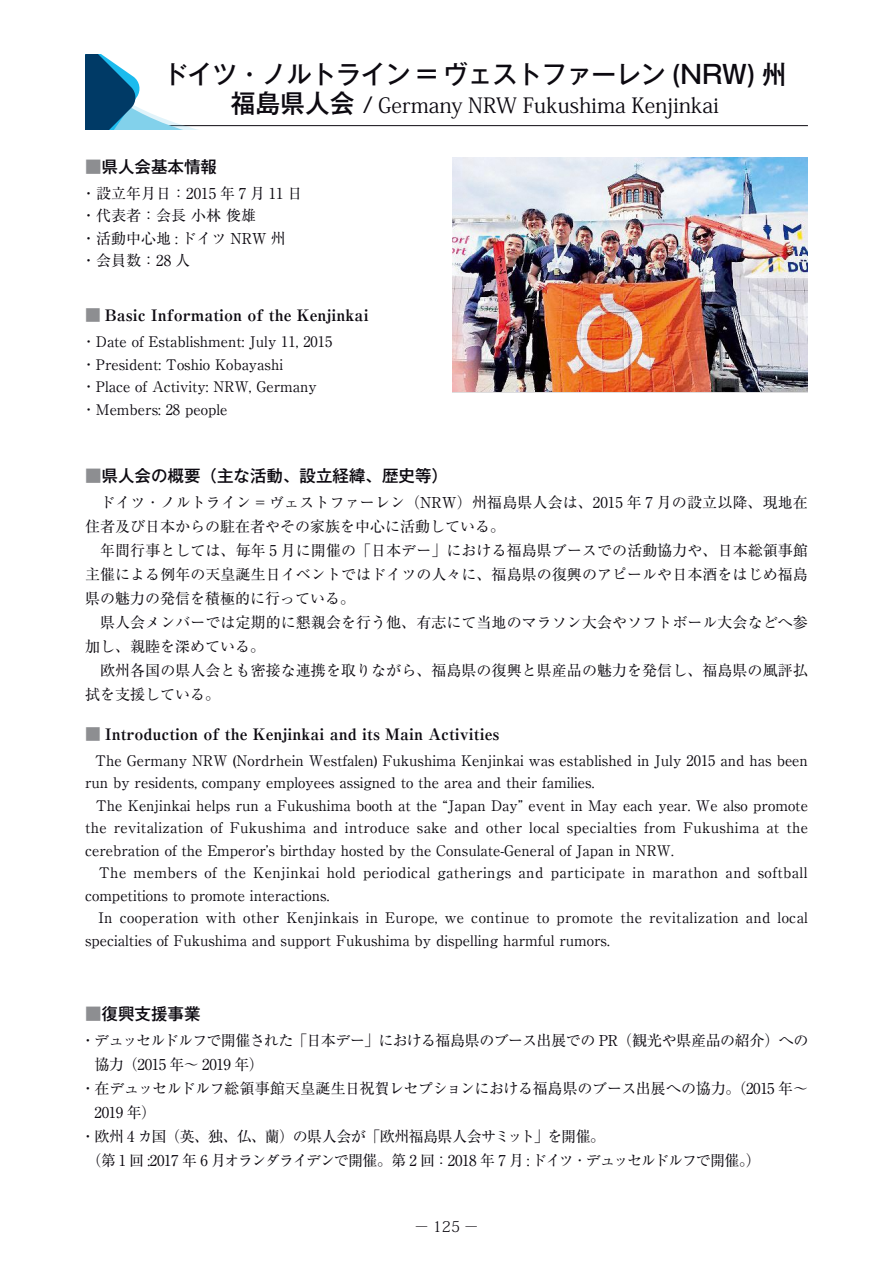
<style>
.page{position:relative;width:893px;height:1263px;background:#fff}
.page>*{position:absolute;margin:0;border:0;box-sizing:border-box;transform-origin:0 0}
.t1{font:500 25.5px "Gothic MB101 Pr 6 N";color:#0c0910}
.t2{font:21px "Koz Min Pr 6 N";color:#0c0910}
.t3{font:500 16.5px "Gothic MB101 Pr 6 N";color:#0c0910}
.t4{font:700 expanded 15.75px "Ryumin Pr 6 N";color:#0c0910}
.t5{font:15px/24px "Ryumin Pr 6 N";color:#0c0910}
.t6{font:15px "Ryumin Pr 6 N";letter-spacing:-.035em;color:#0c0910}
.t7{font:15px "Ryumin Pr 6 N";letter-spacing:-.07em;color:#0c0910}
.t8{font:15px "Ryumin Pr 6 N";letter-spacing:-.02em;color:#0c0910}
.t9{font:300 15px "Koz Min Pro";color:#0c0910}
.t10{font:14.55px/22.5px "Ryumin Pr 6 N";color:#0c0910}
.t11{font:14.55px/22.5px "Ryumin Pr 6 N";letter-spacing:.02em;color:#0c0910}
.t12{font:14.55px/22.5px "Ryumin Pr 6 N";letter-spacing:.03em;color:#0c0910}
.s1{font-family:"Gothic MB101 Pr 6 N";font-weight:500;font-size:25.5px}
.s2{font-family:"Gothic MB101 Pr 6 N";font-weight:500}
.s3{color:#8d8e91}
.s4{font-family:"Gothic MB101 Pr 6 N";font-weight:500;font-stretch:normal;color:#8d8e91}
</style>
<div class="page">
<hr style="left:85px;top:125px;width:723px;height:1px;background:#0c0910">
<svg style="left:85px;top:55px;width:114px;height:75px"></svg>
<img style="left:452px;top:157px;width:356px;height:234px">
<h1 class="t1" style="left:163px;top:53px;width:650px">ドイツ･ノルトライン = ヴェストファーレン (NRW) 州　</h1>
<h2 class="t2" style="left:231px;top:93px;width:489px"><span class="s1">福島県人会</span> <span class="s2">/</span> Germany NRW Fukushima Kenjinkai</h2>
<p class="t3" style="left:85px;top:153px;width:133px"><span class="s3">■</span>県人会基本情報</p>
<p class="t5" style="left:81px;top:181px;width:223px;line-height:22.5px">・設立年月日：2015 年 7 月 11 日・代表者：会長 小林 俊雄<br>・活動中心地 : ドイツ NRW 州・会員数：28 人</p>
<p class="t4" style="left:85px;top:303px;width:285px"><span class="s4">■</span> Basic Information of the Kenjinkai</p>
<p class="t10" style="left:81px;top:330px;width:253px">・Date of Establishment: July 11, 2015・President: Toshio Kobayashi・Place of Activity: NRW, Germany・Members: 28 people</p>
<p class="t3" style="left:85px;top:462px;width:364px"><span class="s3">■</span>県人会の概要（主な活動、設立経緯、歴史等）</p>
<p class="t5" style="left:85px;top:490px;width:724px">　ドイツ･ノルトライン = ヴェストファーレン（NRW）州福島県人会は、2015 年 7 月の設立以降、現地在住者及び日本からの駐在者やその家族を中心に活動している。<br>　年間行事としては、毎年 5 月に開催の「日本デー」における福島県ブースでの活動協力や、日本総領事館主催による例年の天皇誕生日イベントではドイツの人々に、福島県の復興のアピールや日本酒をはじめ福島県の魅力の発信を積極的に行っている。<br>　県人会メンバーでは定期的に懇親会を行う他、有志にて当地のマラソン大会やソフトボール大会などへ参加し、親睦を深めている。<br>　欧州各国の県人会とも密接な連携を取りながら、福島県の復興と県産品の魅力を発信し、福島県の風評払拭を支援している。</p>
<p class="t4" style="left:85px;top:721px;width:416px"><span class="s4">■</span> Introduction of the Kenjinkai and its Main Activities</p>
<p class="t10" style="left:85px;top:748px;width:724px;text-indent:10px">The Germany NRW (Nordrhein Westfalen) Fukushima Kenjinkai was established in July 2015 and has been run by residents, company employees assigned to the area and their families.</p>
<p class="t10" style="left:85px;top:793px;width:725px;text-align:justify;text-indent:11px">The Kenjinkai helps run a Fukushima booth at the “Japan Day” event in May each year. We also promote the revitalization of Fukushima and introduce sake and other local specialties from Fukushima at the cerebration of the Emperor’s birthday hosted by the Consulate-General of Japan in NRW.</p>
<p class="t12" style="left:85px;top:860px;width:724px;text-indent:14px">The members of the Kenjinkai hold periodical gatherings and participate in marathon and softball competitions to promote interactions.</p>
<p class="t11" style="left:85px;top:905px;width:724px;text-indent:14px">In cooperation with other Kenjinkais in Europe, we continue to promote the revitalization and local specialties of Fukushima and support Fukushima by dispelling harmful rumors.</p>
<p class="t3" style="left:85px;top:1000px;width:117px"><span class="s3">■</span>復興支援事業</p>
<p class="t6" style="left:81px;top:1028px;width:729px">・デュッセルドルフで開催された「日本デー」における福島県のブース出展での PR（観光や県産品の紹介）への</p>
<p class="t6" style="left:95px;top:1052px;width:171px">協力（2015 年～ 2019 年）</p>
<p class="t8" style="left:81px;top:1076px;width:729px">・在デュッセルドルフ総領事館天皇誕生日祝賀レセプションにおける福島県のブース出展への協力。（2015 年～</p>
<p class="t5" style="left:95px;top:1099px;width:63px">2019 年）</p>
<p class="t6" style="left:81px;top:1124px;width:526px">・欧州 4 カ国（英、独、仏、蘭）の県人会が「欧州福島県人会サミット」を開催。</p>
<p class="t7" style="left:86px;top:1148px;width:676px">（第 1 回 :2017 年 6 月オランダライデンで開催。第 2 回：2018 年 7 月 : ドイツ･デュッセルドルフで開催。）</p>
<p class="t9" style="left:414px;top:1215px;width:66px">－ 125 －</p>
</div>
